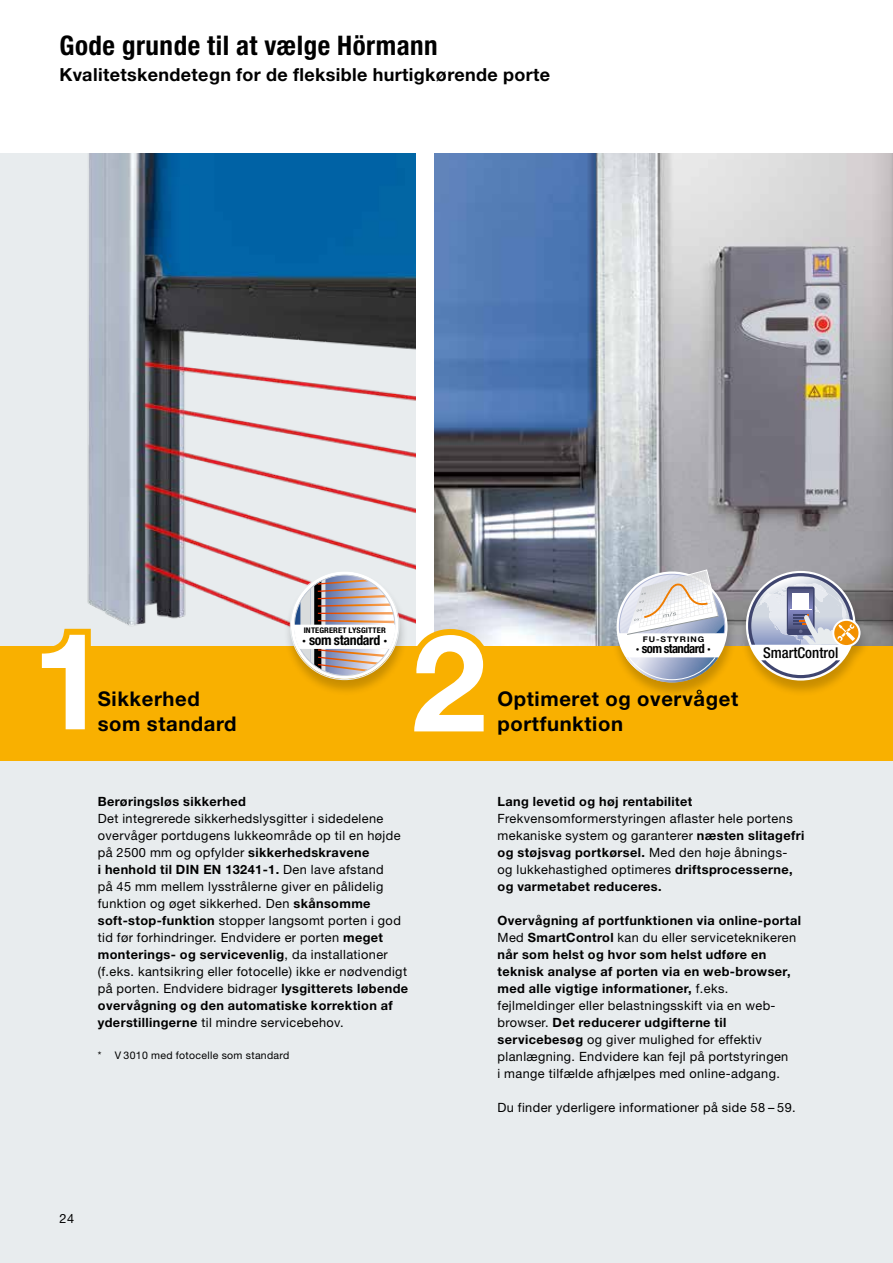
<style>
.page{position:relative;width:893px;height:1263px;background:#fff}
.page>*{position:absolute;margin:0;border:0;box-sizing:border-box;transform-origin:0 0}
.t1{font:700 135px "Hoermann Helvetica Neue";color:#fff}
.t2{font:700 condensed 27px "Hoermann Helvetica Neue";letter-spacing:.02em;color:#000}
.t3{font:700 20.25px/25.5px "Hoermann Helvetica Neue";letter-spacing:.03em;color:#000}
.t4{font:700 18px "Hoermann Helvetica Neue";letter-spacing:.02em;color:#000}
.t5{font:500 condensed 14.85px "Hoermann Helvetica Neue";color:#000}
.t6{font:700 condensed 13.8px "Hoermann Helvetica Neue";letter-spacing:-.025em;color:#000}
.t7{font:12.75px/17px "Hoermann Helvetica Neue Rm";letter-spacing:.03em;color:#000}
.t8{font:700 12.75px/17px "Hoermann Helvetica Neue";letter-spacing:.03em;color:#000}
.t9{font:700 condensed 12.75px "Hoermann Helvetica Neue";letter-spacing:-.045em;color:#000}
.t10{font:10.5px "Hoermann Helvetica Neue Rm";letter-spacing:.03em;color:#000}
.t11{font:700 condensed 7.8px "Hoermann Helvetica Neue";letter-spacing:.01em;color:#000;scale:1.1 1}
.t12{font:700 7.8px "Hoermann Helvetica Neue";letter-spacing:.11em;color:#000;scale:1.1 1}
.s1{font-family:"Hoermann Helvetica Neue";font-weight:700}
.s2{font-family:"Hoermann Helvetica Neue Rm";font-weight:400}
</style>
<div class="page">
<div style="left:0;top:153px;width:893px;height:1110px;background:#e8ecee"></div>
<img style="left:87px;top:153px;width:330px;height:473px">
<img style="left:434px;top:153px;width:459px;height:493px">
<div style="left:417px;top:153px;width:17px;height:557px;background:#fff"></div>
<div style="left:0;top:646px;width:893px;height:115px;background:#f9b000"></div>
<svg style="left:409px;top:623px;width:87px;height:23px"></svg>
<svg style="left:54px;top:623px;width:43px;height:23px"></svg>
<div style="left:284px;top:571px;width:125px;height:125px;background:#000;opacity:.2"></div>
<svg style="left:291px;top:571px;width:107px;height:108px"></svg>
<img style="left:293px;top:576px;width:103px;height:99px">
<div style="left:610px;top:571px;width:127px;height:128px;background:#000;opacity:.2"></div>
<svg style="left:619px;top:570px;width:106px;height:112px"></svg>
<div style="left:740px;top:571px;width:130px;height:126px;background:#000;opacity:.2"></div>
<div style="left:746px;top:571px;width:110px;height:109px;background:#fff;border-radius:50%"></div>
<svg style="left:761px;top:660px;width:79px;height:18px"></svg>
<svg style="left:832px;top:619px;width:28px;height:28px"></svg>
<div style="left:834px;top:621px;width:24px;height:24px;background:#f39100;border-radius:50%"></div>
<svg style="left:748px;top:573px;width:107px;height:72px;background:#b6b5bf"></svg>
<h2 class="t2" style="left:60px;top:27px;width:380px">Gode grunde til at vælge Hörmann</h2>
<h3 class="t4" style="left:60px;top:62px;width:492px">Kvalitetskendetegn for de fleksible hurtigkørende porte</h3>
<p class="t11" style="left:304px;top:625px;width:76px">INTEGRERET LYSGITTER</p>
<p class="t6" style="left:302px;top:631px;width:86px">· som standard ·</p>
<p class="t12" style="left:643px;top:633px;width:57px">FU-STYRING</p>
<p class="t9" style="left:636px;top:640px;width:76px">· som standard ·</p>
<p class="t5" style="left:763px;top:642px;width:77px">SmartControl</p>
<h1 class="t1" style="left:32px;top:585px;width:77px">1</h1>
<h1 class="t1" style="left:411px;top:587px;width:77px">2</h1>
<h3 class="t3" style="left:98px;top:684px;width:140px">Sikkerhed som standard</h3>
<h3 class="t3" style="left:497px;top:684px;width:242px">Optimeret og overvåget</h3>
<h3 class="t3" style="left:497px;top:710px;width:127px">portfunktion</h3>
<p class="t8" style="left:98px;top:792px;width:150px">Berøringsløs sikkerhed</p>
<p class="t7" style="left:98px;top:809px;width:304px">Det integrerede sikkerhedslysgitter i sidedelene overvåger portdugens lukkeområde op til en højde på 2500 mm og opfylder <span class="s1">sikkerhedskravene</span></p>
<p class="t8" style="left:98px;top:860px;width:287px">i henhold til DIN EN 13241-1. <span class="s2">Den lave afstand</span></p>
<p class="t7" style="left:98px;top:877px;width:305px">på 45 mm mellem lysstrålerne giver en pålidelig funktion og øget sikkerhed. Den <span class="s1">skånsomme soft‑stop-funktion</span> stopper langsomt porten i god tid før forhindringer. Endvidere er porten <span class="s1">meget</span></p>
<p class="t8" style="left:98px;top:945px;width:292px">monterings- og servicevenlig<span class="s2">, da installationer</span></p>
<p class="t7" style="left:98px;top:962px;width:312px">(f.eks. kantsikring eller fotocelle) ikke er nødvendigt på porten. Endvidere bidrager <span class="s1">lysgitterets løbende</span></p>
<p class="t8" style="left:98px;top:996px;width:297px">overvågning og den automatiske korrektion af</p>
<p class="t7" style="left:98px;top:1013px;width:247px"><span class="s1">yderstillingerne</span> til mindre servicebehov.</p>
<p class="t10" style="left:98px;top:1048px;width:193px">* V 3010 med fotocelle som standard</p>
<p class="t7" style="left:60px;top:1209px;width:16px">24</p>
<p class="t8" style="left:497px;top:792px;width:196px">Lang levetid og høj rentabilitet</p>
<p class="t7" style="left:497px;top:809px;width:308px">Frekvensomformerstyringen aflaster hele portens mekaniske system og garanterer <span class="s1">næsten slitagefri</span></p>
<p class="t8" style="left:497px;top:843px;width:291px">og støjsvag portkørsel. <span class="s2">Med den høje åbnings-</span></p>
<p class="t7" style="left:497px;top:860px;width:297px">og lukkehastighed optimeres <span class="s1">driftsprocesserne,</span></p>
<p class="t8" style="left:497px;top:877px;width:166px">og varmetabet reduceres.</p>
<p class="t8" style="left:497px;top:911px;width:305px">Overvågning af portfunktionen via online-portal</p>
<p class="t7" style="left:497px;top:928px;width:300px">Med <span class="s1">SmartControl</span> kan du eller serviceteknikeren</p>
<p class="t8" style="left:497px;top:945px;width:295px">når som helst og hvor som helst udføre en teknisk analyse af porten via en web-browser, med alle vigtige informationer, <span class="s2">f.eks.</span></p>
<p class="t7" style="left:497px;top:996px;width:280px">fejlmeldinger eller belastningsskift via en web-</p>
<p class="t8" style="left:497px;top:1013px;width:230px"><span class="s2">browser.</span> Det reducerer udgifterne til</p>
<p class="t7" style="left:497px;top:1030px;width:292px"><span class="s1">servicebesøg</span> og giver mulighed for effektiv planlægning. Endvidere kan fejl på portstyringen i mange tilfælde afhjælpes med online-adgang.</p>
<p class="t7" style="left:497px;top:1098px;width:300px">Du finder yderligere informationer på side 58 – 59.</p>
</div>
